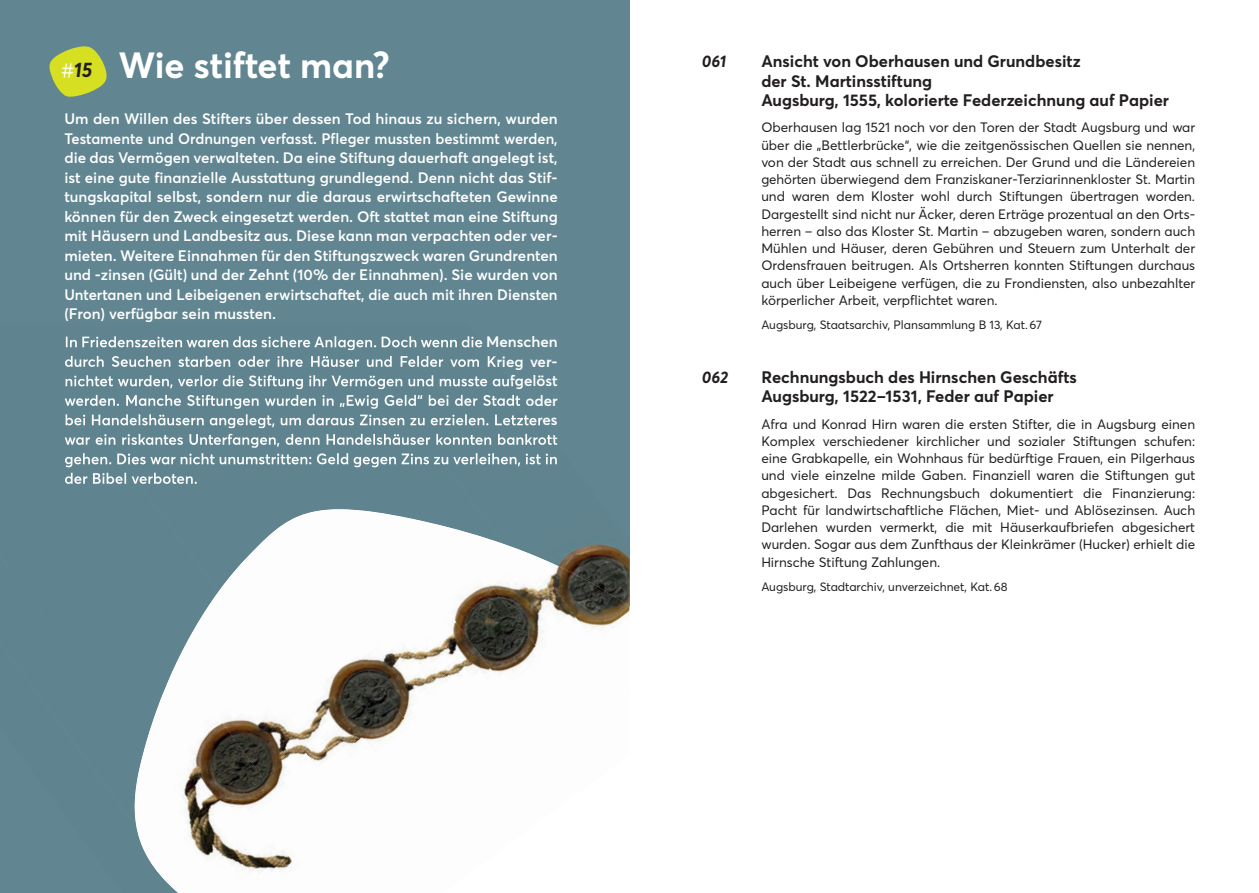
<style>
.page{position:relative;width:1259px;height:893px;background:#fff}
.page>*{position:absolute;margin:0;border:0;box-sizing:border-box;transform-origin:0 0}
.t1{font:700 36px "Averta PE";color:#fff}
.t2{font:italic 700 20.7px "Averta PE";color:#231f20}
.t3{font:700 16.5px/19.5px "Averta PE";color:#231f20}
.t4{font:italic 700 16.5px "Averta PE";letter-spacing:-.01em;color:#231f20}
.t5{font:600 15px/19.5px "Averta PE";color:#fff;text-align:justify}
.t6{font:13.5px/17.2px "Averta Demo PE Cutted Demo";color:#231f20;text-align:justify}
.t7{font:12px "Averta Demo PE Cutted Demo";color:#231f20}
.s1{font-family:"Averta Demo PE Cutted Demo";font-weight:400;font-style:normal;color:#fff}
</style>
<div class="page">
<div style="left:0;top:0;width:629px;height:893px;background:#618691"></div>
<div style="left:501px;top:497px;width:129px;height:396px;background:#fff"></div>
<img style="left:437px;top:394px;width:165px;height:118px">
<img style="left:531px;top:502px;width:98px;height:25px">
<img style="left:177px;top:536px;width:92px;height:126px">
<div style="left:269px;top:509px;width:105px;height:101px;background:#fdfdfd"></div>
<img style="left:138px;top:662px;width:66px;height:114px">
<img style="left:374px;top:512px;width:247px;height:279px">
<img style="left:134px;top:776px;width:49px;height:117px">
<img style="left:204px;top:610px;width:149px;height:139px">
<img style="left:447px;top:527px;width:182px;height:234px">
<img style="left:353px;top:591px;width:169px;height:120px">
<img style="left:528px;top:553px;width:101px;height:137px">
<img style="left:183px;top:749px;width:120px;height:144px">
<img style="left:303px;top:690px;width:169px;height:139px">
<div style="left:276px;top:829px;width:83px;height:64px;background:#fdfdfd"></div>
<div style="left:442px;top:711px;width:139px;height:139px;background:#fdfdfd"></div>
<div style="left:359px;top:810px;width:142px;height:83px;background:#fdfdfd"></div>
<img style="left:66px;top:336px;width:63px;height:12px">
<img style="left:129px;top:336px;width:71px;height:12px">
<img style="left:200px;top:336px;width:109px;height:12px">
<img style="left:309px;top:336px;width:68px;height:14px">
<img style="left:381px;top:336px;width:102px;height:12px">
<img style="left:65px;top:356px;width:101px;height:11px">
<img style="left:166px;top:356px;width:65px;height:11px">
<img style="left:238px;top:356px;width:63px;height:11px">
<img style="left:301px;top:356px;width:108px;height:11px">
<img style="left:409px;top:356px;width:91px;height:11px">
<img style="left:396px;top:363px;width:68px;height:4px">
<img style="left:65px;top:375px;width:104px;height:12px">
<img style="left:170px;top:375px;width:69px;height:14px">
<img style="left:239px;top:375px;width:64px;height:14px">
<img style="left:309px;top:375px;width:112px;height:14px">
<img style="left:421px;top:375px;width:97px;height:14px">
<img style="left:407px;top:382px;width:70px;height:7px">
<img style="left:65px;top:395px;width:108px;height:11px">
<img style="left:173px;top:395px;width:72px;height:14px">
<img style="left:245px;top:395px;width:71px;height:11px">
<img style="left:322px;top:395px;width:110px;height:14px">
<img style="left:432px;top:395px;width:101px;height:14px">
<img style="left:417px;top:402px;width:73px;height:7px">
<img style="left:65px;top:414px;width:62px;height:12px">
<img style="left:127px;top:414px;width:68px;height:12px">
<img style="left:195px;top:414px;width:69px;height:14px">
<img style="left:264px;top:414px;width:107px;height:14px">
<img style="left:371px;top:414px;width:69px;height:14px">
<img style="left:440px;top:414px;width:107px;height:14px">
<img style="left:65px;top:434px;width:63px;height:11px">
<img style="left:128px;top:434px;width:70px;height:11px">
<img style="left:200px;top:434px;width:69px;height:14px">
<img style="left:269px;top:434px;width:110px;height:13px">
<img style="left:379px;top:434px;width:71px;height:14px">
<img style="left:450px;top:434px;width:108px;height:14px">
<img style="left:65px;top:453px;width:64px;height:14px">
<img style="left:129px;top:453px;width:71px;height:12px">
<img style="left:201px;top:453px;width:69px;height:12px">
<img style="left:270px;top:453px;width:112px;height:14px">
<img style="left:382px;top:453px;width:71px;height:14px">
<img style="left:453px;top:453px;width:105px;height:14px">
<img style="left:65px;top:473px;width:132px;height:11px">
<svg style="left:49px;top:46px;width:58px;height:51px"></svg>
<h1 class="t1" style="left:118px;top:40px;width:273px">Wie stiftet man?</h1>
<p class="t5" style="left:64px;top:108px;width:495px">Um den Willen des Stifters über dessen Tod hinaus zu sichern, wurden Testamente und Ordnungen verfasst. Pfleger mussten bestimmt werden, die das Vermögen ver walteten. Da eine Stiftung dauerhaft angelegt ist, ist eine gute finanzielle Ausstattung grundlegend. Denn nicht das Stif&shy;tungskapital selbst, sondern nur die daraus erwirtschafteten Gewinne können für den Zweck eingesetzt werden. Oft stattet man eine Stiftung mit Häusern und Landbesitz aus. Diese kann man verpachten oder ver&shy;mieten. Weitere Einnahmen für den Stiftungszweck waren Grundrenten und -zinsen (Gült) und der Zehnt (10 % der Einnahmen). Sie wurden von Untertanen und Leibeigenen erwirtschaftet, die auch mit ihren Diensten (Fron) verfügbar sein mussten.</p>
<h2 class="t2" style="left:61px;top:56px;width:33px"><span class="s1">#</span>15</h2>
<p class="t4" style="left:702px;top:50px;width:26px">061</p>
<p class="t4" style="left:702px;top:365px;width:28px">062</p>
<p class="t3" style="left:761px;top:51px;width:409px">Ansicht von Oberhausen und Grundbesitz<br>der St. Martinsstiftung<br>Augsburg, 1555, kolorierte Federzeichnung auf Papier</p>
<p class="t6" style="left:761px;top:119px;width:435px">Oberhausen lag 1521 noch vor den Toren der Stadt Augsburg und war über die „Bettlerbrücke“, wie die zeitgenössischen Quellen sie nennen, von der Stadt aus schnell zu erreichen. Der Grund und die Ländereien gehörten überwiegend dem Franziskaner-Terziarinnenkloster St. Martin und waren dem Kloster wohl durch Stiftungen übertragen worden.<br>Dargestellt sind nicht nur Äcker, deren Erträge prozentual an den Orts&shy;herren – also das Kloster St. Martin – abzugeben waren, sondern auch Mühlen und Häuser, deren Gebühren und Steuern zum Unterhalt der Ordensfrauen beitrugen. Als Ortsherren konnten Stiftungen durchaus auch über Leibeigene verfügen, die zu Frondiensten, also unbezahlter körperlicher Arbeit, verpflichtet waren.</p>
<p class="t7" style="left:761px;top:318px;width:282px">Augsburg, Staatsarchiv, Plansammlung B 13, Kat. 67</p>
<p class="t3" style="left:761px;top:367px;width:317px">Rechnungsbuch des Hirnschen Geschäfts<br>Augsburg, 1522–1531, Feder auf Papier</p>
<p class="t6" style="left:761px;top:415px;width:435px">Afra und Konrad Hirn waren die ersten Stifter, die in Augsburg einen Komplex verschiedener kirchlicher und sozialer Stiftungen schufen: eine Grabkapelle, ein Wohnhaus für bedürftige Frauen, ein Pilgerhaus und viele einzelne milde Gaben. Finanziell waren die Stiftungen gut abgesichert. Das Rechnungsbuch dokumentiert die Finanzierung:<br>Pacht für landwirtschaftliche Flächen, Miet- und Ablösezinsen. Auch Darlehen wurden vermerkt, die mit Häuserkaufbriefen abgesichert wurden. Sogar aus dem Zunfthaus der Kleinkrämer (Hucker) erhielt die Hirnsche Stiftung Zahlungen.</p>
<p class="t7" style="left:761px;top:579px;width:248px">Augsburg, Stadtarchiv, unverzeichnet, Kat. 68</p>
</div>
